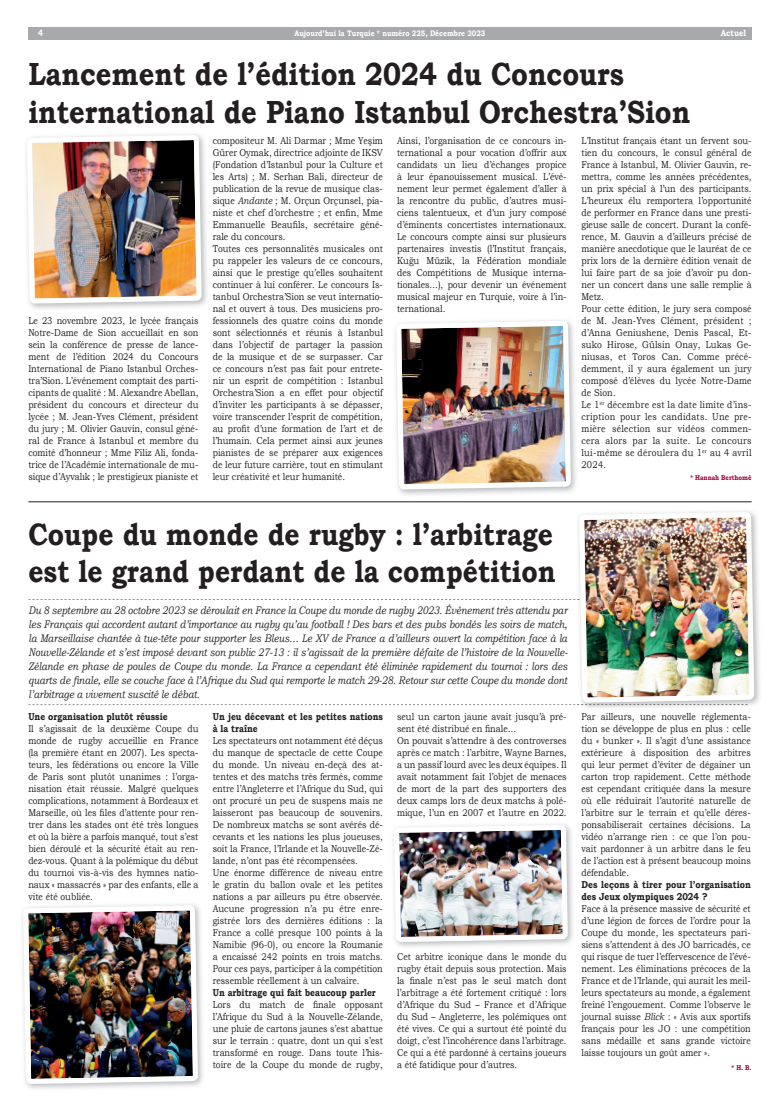
<style>
.page{position:relative;width:780px;height:1106px;background:#fff}
.page>*{position:absolute;margin:0;border:0;box-sizing:border-box;transform-origin:0 0}
.t1{font:700 32px/38.4px "Bookman Old Style";color:#231f20;scale:.85 1}
.t2{font:700 31px/37.2px "Bookman Old Style";color:#231f20;scale:.85 1}
.t3{font:italic 11px/14px "Bookman Old Style";color:#231f20;text-align:justify;scale:.84 1}
.t4{font:10px/12px "Bookman Old Style";color:#231f20;text-align:justify;scale:.85 1}
.t5{font:700 10px/12px "Bookman Old Style";color:#231f20;scale:.85 1}
.t6{font:700 9px "Bookman Old Style";color:#fff;scale:.85 1}
.t7{font:700 8px "Bookman Old Style";color:#fff;scale:.85 1}
.t8{font:700 7px "Bookman Old Style";color:#9d013e;scale:.85 1}
.s1{font-style:italic}
</style>
<div class="page">
<img style="left:156px;top:134px;width:51px;height:169px">
<img style="left:26px;top:135px;width:178px;height:571px">
<img style="left:525px;top:320px;width:51px;height:169px">
<img style="left:393px;top:321px;width:180px;height:385px">
<hr style="left:28px;top:501px;width:723px;height:1px;background:#231f20">
<div style="left:28px;top:27px;width:723px;height:13px;background:#a8a9ad"></div>
<img style="left:708px;top:511px;width:52px;height:192px">
<svg style="left:28px;top:514px;width:548px;height:191px"></svg>
<img style="left:577px;top:512px;width:179px;height:196px">
<img style="left:26px;top:904px;width:177px;height:185px">
<img style="left:22px;top:905px;width:178px;height:178px">
<img style="left:522px;top:824px;width:51px;height:118px">
<img style="left:393px;top:825px;width:177px;height:122px">
<p class="t6" style="left:38px;top:26px;width:7px">4</p>
<p class="t7" style="left:294px;top:27px;width:226px">Aujourd’hui la Turquie * numéro 225, Décembre 2023</p>
<p class="t6" style="left:720px;top:26px;width:32px">Actuel</p>
<h1 class="t1" style="left:28px;top:54px;width:780px">Lancement de l’édition 2024 du Concours international de Piano Istanbul Orchestra’Sion</h1>
<p class="t4" style="left:28px;top:315px;width:202px">Le 23 novembre 2023, le lycée français Notre-Dame de Sion accueillait en son sein la conférence de presse de lance&shy;ment de l’édition 2024 du Concours International de Piano Istanbul Orches&shy;tra’Sion. L’événement comptait des parti&shy;cipants de qualité : M. Alexandre Abellan, président du concours et directeur du lycée ; M. Jean-Yves Clément, président du jury ; M. Olivier Gauvin, consul géné&shy;ral de France à Istanbul et membre du comité d’honneur ; Mme Filiz Ali, fonda&shy;trice de l’Académie internationale de mu&shy;sique d’Ayvalık ; le prestigieux pianiste et</p>
<p class="t4" style="left:213px;top:135px;width:202px;text-align:left">compositeur M. Ali Darmar ; Mme Yeşim Gürer Oymak, directrice adjointe de IKSV (Fondation d’Istanbul pour la Culture et les Arts) ; M. Serhan Bali, directeur de publication de la revue de musique clas&shy;sique <span class="s1">Andante</span> ; M. Orçun Orçunsel, pia&shy;niste et chef d’orchestre ; et enfin, Mme Emmanuelle Beaufils, secrétaire géné&shy;rale du concours.<br>Toutes ces personnalités musicales ont pu rappeler les valeurs de ce concours, ainsi que le prestige qu’elles souhaitent continuer à lui conférer. Le concours Is&shy;tanbul Orchestra’Sion se veut internatio&shy;nal et ouvert à tous. Des musiciens pro&shy;fessionnels des quatre coins du monde sont sélectionnés et réunis à Istanbul dans l’objectif de partager la passion de la musique et de se surpasser. Car ce concours n’est pas fait pour entrete&shy;nir un esprit de compétition : Istanbul Orchestra’Sion a en effet pour objectif d’inviter les participants à se dépasser, voire transcender l’esprit de compétition, au profit d’une formation de l’art et de l’humain. Cela permet ainsi aux jeunes pianistes de se préparer aux exigences de leur future carrière, tout en stimulant leur créativité et leur humanité.</p>
<p class="t4" style="left:397px;top:135px;width:201px">Ainsi, l’organisation de ce concours in&shy;ternational a pour vocation d’offrir aux candidats un lieu d’échanges propice à leur épanouissement musical. L’évé&shy;nement leur permet également d’aller à la rencontre du public, d’autres musi&shy;ciens talentueux, et d’un jury composé d’éminents concertistes internationaux.<br>Le concours compte ainsi sur plusieurs partenaires investis (l’Institut français, Kuğu Müzik, la Fédération mondiale des Compétitions de Musique interna&shy;tionales…), pour devenir un événement musical majeur en Turquie, voire à l’in&shy;ternational.</p>
<p class="t4" style="left:581px;top:135px;width:202px;text-align:left">L’Institut français étant un fervent sou&shy;tien du concours, le consul général de France à Istanbul, M. Olivier Gauvin, re&shy;mettra, comme les années précédentes, un prix spécial à l’un des participants.<br>L’heureux élu remportera l’opportunité de performer en France dans une presti&shy;gieuse salle de concert. Durant la confé&shy;rence, M. Gauvin a d’ailleurs précisé de manière anecdotique que le lauréat de ce prix lors de la dernière édition venait de lui faire part de sa joie d’avoir pu don&shy;ner un concert dans une salle remplie à Metz.<br>Pour cette édition, le jury sera composé de M. Jean-Yves Clément, président ; d’Anna Geniushene, Denis Pascal, Et&shy;suko Hirose, Gülsin Onay, Lukas Ge&shy;niusas, et Toros Can. Comme précé&shy;demment, il y aura également un jury composé d’élèves du lycée Notre-Dame de Sion.<br>Le 1<sup>er</sup> décembre est la date limite d’ins&shy;cription pour les candidats. Une pre&shy;mière sélection sur vidéos commen&shy;cera alors par la suite. Le concours lui-même se déroulera du 1<sup>er</sup> au 4 avril 2024.</p>
<p class="t8" style="left:690px;top:472px;width:73px">* Hannah Berthomé</p>
<h2 class="t2" style="left:28px;top:515px;width:621px">Coupe du monde de rugby : l’arbitrage est le grand perdant de la compétition</h2>
<p class="t3" style="left:28px;top:602px;width:643px">Du 8 septembre au 28 octobre 2023 se déroulait en France la Coupe du monde de rugby 2023. Événement très attendu par les Français qui accordent autant d’importance au rugby qu’au football ! Des bars et des pubs bondés les soirs de match, la Marseillaise chantée à tue-tête pour supporter les Bleus… Le XV de France a d’ailleurs ouvert la compétition face à la Nouvelle-Zélande et s’est imposé devant son public 27-13 : il s’agissait de la première défaite de l’histoire de la Nouvelle-Zélande en phase de poules de Coupe du monde. La France a cependant été éliminée rapidement du tournoi : lors des quarts de finale, elle se couche face à l’Afrique du Sud qui remporte le match 29-28. Retour sur cette Coupe du monde dont l’arbitrage a vivement suscité le débat.</p>
<p class="t5" style="left:28px;top:710px;width:165px">Une organisation plutôt réussie</p>
<p class="t4" style="left:28px;top:723px;width:202px">Il s’agissait de la deuxième Coupe du monde de rugby accueillie en France (la première étant en 2007). Les specta&shy;teurs, les fédérations ou encore la Ville de Paris sont plutôt unanimes : l’orga&shy;nisation était réussie. Malgré quelques complications, notamment à Bordeaux et Marseille, où les files d’attente pour ren&shy;trer dans les stades ont été très longues et où la bière a parfois manqué, tout s’est bien déroulé et la sécurité était au ren&shy;dez-vous. Quant à la polémique du début du tournoi vis-à-vis des hymnes natio&shy;naux « massacrés » par des enfants, elle a vite été oubliée.</p>
<p class="t5" style="left:213px;top:710px;width:202px">Un jeu décevant et les petites nations à la traîne</p>
<p class="t4" style="left:213px;top:735px;width:202px;text-align:left">Les spectateurs ont notamment été déçus du manque de spectacle de cette Coupe du monde. Un niveau en-deçà des at&shy;tentes et des matchs très fermés, comme entre l’Angleterre et l’Afrique du Sud, qui ont procuré un peu de suspens mais ne laisseront pas beaucoup de souvenirs.<br>De nombreux matchs se sont avérés dé&shy;cevants et les nations les plus joueuses, soit la France, l’Irlande et la Nouvelle-Zé&shy;lande, n’ont pas été récompensées.<br>Une énorme différence de niveau entre le gratin du ballon ovale et les petites nations a par ailleurs pu être observée.<br>Aucune progression n’a pu être enre&shy;gistrée lors des dernières éditions : la France a collé presque 100 points à la Namibie (96-0), ou encore la Roumanie a encaissé 242 points en trois matchs.<br>Pour ces pays, participer à la compétition ressemble réellement à un calvaire.</p>
<p class="t5" style="left:213px;top:986px;width:193px">Un arbitrage qui fait beaucoup parler</p>
<p class="t4" style="left:213px;top:999px;width:202px">Lors du match de finale opposant l’Afrique du Sud à la Nouvelle-Zélande, une pluie de cartons jaunes s’est abattue sur le terrain : quatre, dont un qui s’est transformé en rouge. Dans toute l’his&shy;toire de la Coupe du monde de rugby,</p>
<p class="t4" style="left:397px;top:711px;width:201px;text-align:left">seul un carton jaune avait jusqu’à pré&shy;sent été distribué en finale…<br>On pouvait s’attendre à des controverses après ce match : l’arbitre, Wayne Barnes, a un passif lourd avec les deux équipes. Il avait notamment fait l’objet de menaces de mort de la part des supporters des deux camps lors de deux matchs à polé&shy;mique, l’un en 2007 et l’autre en 2022.</p>
<p class="t4" style="left:397px;top:951px;width:201px">Cet arbitre iconique dans le monde du rugby était depuis sous protection. Mais la finale n’est pas le seul match dont l’arbitrage a été fortement critiqué : lors d’Afrique du Sud – France et d’Afrique du Sud – Angleterre, les polémiques ont été vives. Ce qui a surtout été pointé du doigt, c’est l’incohérence dans l’arbitrage.<br>Ce qui a été pardonné à certains joueurs a été fatidique pour d’autres.</p>
<p class="t4" style="left:581px;top:711px;width:201px">Par ailleurs, une nouvelle réglementa&shy;tion se développe de plus en plus : celle du « bunker ». Il s’agit d’une assistance extérieure à disposition des arbitres qui leur permet d’éviter de dégainer un carton trop rapidement. Cette méthode est cependant critiquée dans la mesure où elle réduirait l’autorité naturelle de l’arbitre sur le terrain et qu’elle déres&shy;ponsabiliserait certaines décisions. La vidéo n’arrange rien : ce que l’on pou&shy;vait pardonner à un arbitre dans le feu de l’action est à présent beaucoup moins défendable.</p>
<p class="t5" style="left:581px;top:878px;width:201px">Des leçons à tirer pour l’organisation des Jeux olympiques 2024 ?</p>
<p class="t4" style="left:581px;top:903px;width:201px">Face à la présence massive de sécurité et d’une légion de forces de l’ordre pour la Coupe du monde, les spectateurs pari&shy;siens s’attendent à des JO barricadés, ce qui risque de tuer l’effervescence de l’évé&shy;nement. Les éliminations précoces de la France et de l’Irlande, qui aurait les meil&shy;leurs spectateurs au monde, a également freiné l’engouement. Comme l’observe le journal suisse <span class="s1">Blick</span> : « Avis aux sportifs français pour les JO : une compétition sans médaille et sans grande victoire laisse toujours un goût amer ».</p>
<p class="t8" style="left:731px;top:1062px;width:25px">* H. B.</p>
</div>
